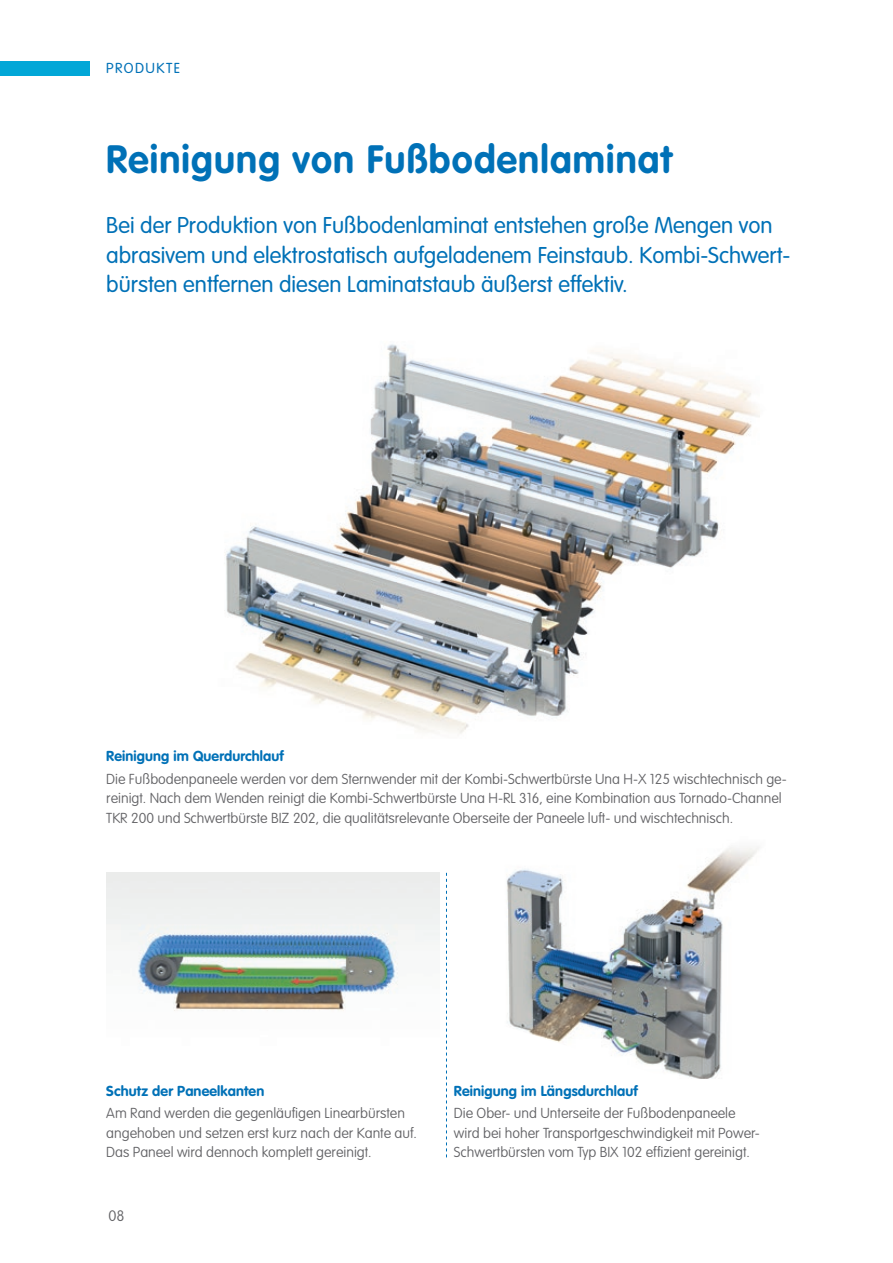
<style>
.page{position:relative;width:893px;height:1263px;background:#fff}
.page>*{position:absolute;margin:0;border:0;box-sizing:border-box;transform-origin:0 0}
.t1{font:700 39px "VAG Rounded Std";letter-spacing:.03em;color:#0071b7}
.t2{font:300 22.5px/29.7px "VAG Rounded Std";color:#0071b7}
.t3{font:100 15px "VAG Rounded Std";color:#636366}
.t4{font:100 14.25px/19.5px "VAG Rounded Std";color:#636366}
.t5{font:700 14.25px "VAG Rounded Std";letter-spacing:.01em;color:#0071b7}
.t6{font:300 14.25px "VAG Rounded Std";letter-spacing:.1em;color:#0071b7}
</style>
<div class="page">
<div style="left:0;top:61px;width:89px;height:14px;background:#02a7d7"></div>
<img style="left:106px;top:873px;width:333px;height:138px">
<img style="left:506px;top:847px;width:253px;height:232px">
<img style="left:224px;top:344px;width:536px;height:390px">
<svg style="left:446px;top:873px;width:1px;height:284px"></svg>
<p class="t6" style="left:106px;top:60px;width:75px">PRODUKTE</p>
<h1 class="t1" style="left:106px;top:137px;width:567px">Reinigung von Fußbodenlaminat</h1>
<h2 class="t2" style="left:106px;top:211px;width:686px">Bei der Produktion von Fußbodenlaminat entstehen große Mengen von abrasivem und elektrostatisch aufgeladenem Feinstaub. Kombi-Schwert&shy;bürsten entfernen diesen Laminatstaub äußerst effektiv.</h2>
<p class="t5" style="left:106px;top:748px;width:179px">Reinigung im Querdurchlauf</p>
<p class="t4" style="left:106px;top:769px;width:682px">Die Fußbodenpaneele werden vor dem Sternwender mit der Kombi-Schwertbürste Una H-X 125 wischtechnisch ge&shy;reinigt. Nach dem Wenden reinigt die Kombi-Schwertbürste Una H-RL 316, eine Kombination aus Tornado-Channel<br>TKR 200 und Schwertbürste BIZ 202, die qualitätsrelevante Oberseite der Paneele luft- und wischtechnisch.</p>
<p class="t5" style="left:106px;top:1083px;width:160px">Schutz der Paneelkanten</p>
<p class="t4" style="left:106px;top:1104px;width:312px">Am Rand werden die gegenläufigen Linearbürsten angehoben und setzen erst kurz nach der Kante auf.<br>Das Paneel wird dennoch komplett gereinigt.</p>
<p class="t3" style="left:108px;top:1207px;width:18px">08</p>
<p class="t5" style="left:454px;top:1083px;width:185px">Reinigung im Längsdurchlauf</p>
<p class="t4" style="left:454px;top:1104px;width:307px">Die Ober- und Unterseite der Fußbodenpaneele wird bei hoher Transportgeschwindigkeit mit Power-<br>Schwertbürsten vom Typ BIX 102 effizient gereinigt.</p>
</div>
